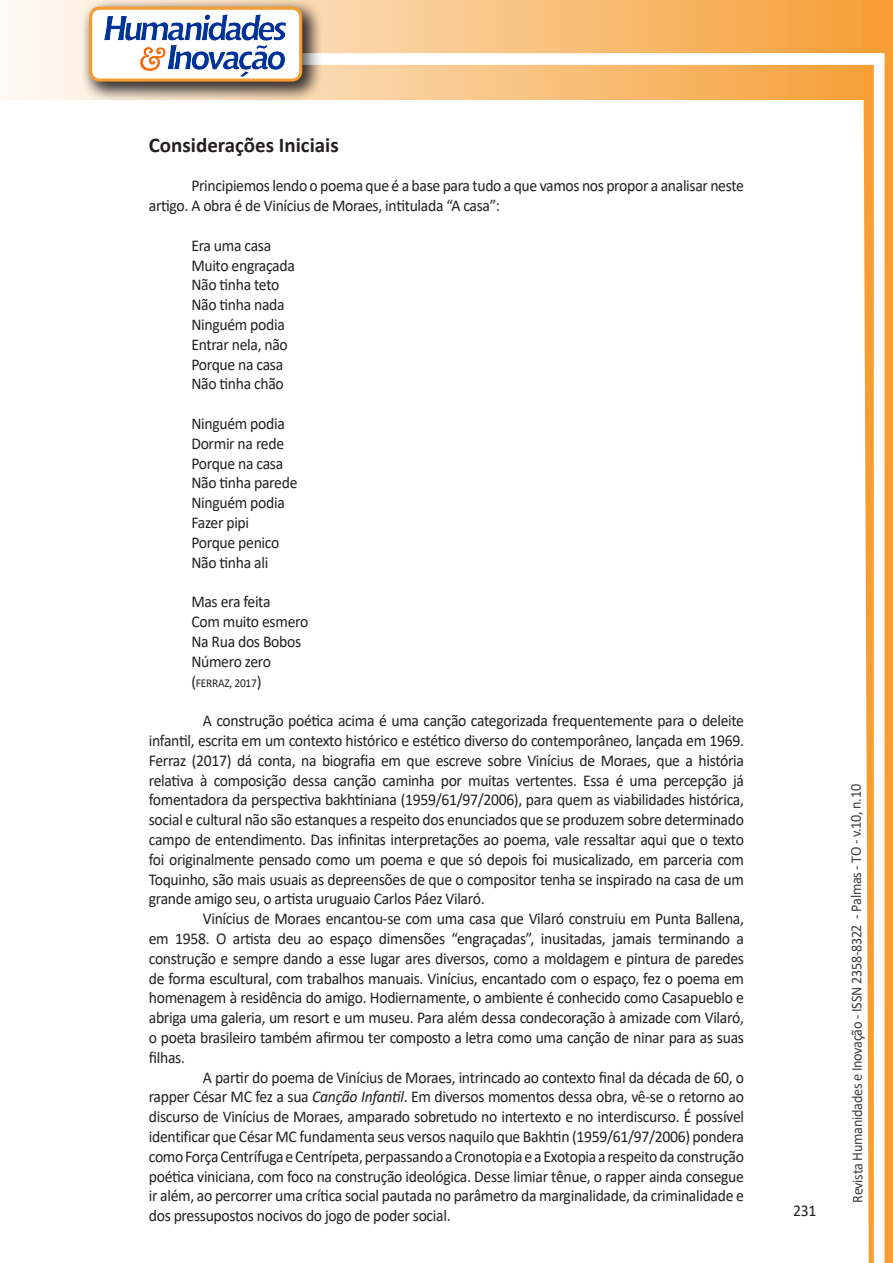
<style>
.page{position:relative;width:893px;height:1263px;background:#fff}
.page>*{position:absolute;margin:0;border:0;box-sizing:border-box;transform-origin:0 0}
.Titulo_2{font:700 21px "Calibri";color:#231f20}
.texto{font:16.5px/19.8px "Calibri";letter-spacing:-.02em;color:#231f20;text-align:justify;scale:.95 1}
.t1{font:15px "Calibri";letter-spacing:-.025em;color:#3e3e3f;scale:.95 1}
.texto-2{font:12px "Calibri";letter-spacing:-.02em;color:#231f20;scale:.95 1}
.s1{font-size:16.5px}
.s2{font-style:italic}
</style>
<div class="page">
<svg style="left:5px;top:0;width:858px;height:100px;background:#f9c484"></svg>
<div style="left:302px;top:53px;width:582px;height:12px;background:#fff;border:2px solid #fff"></div>
<svg style="left:863px;top:0;width:30px;height:1263px"></svg>
<div style="left:81px;top:0;width:241px;height:102px;background:#231f20;opacity:.75"></div>
<div style="left:91px;top:8px;width:210px;height:72px;background:#fff;border-radius:9px"></div>
<img style="left:104px;top:14px;width:181px;height:62px">
<div style="left:89px;top:7px;width:213px;height:75px;border:3px solid #f69e34;border-radius:9px"></div>
<p class="Titulo_2" style="left:149px;top:130px;width:192px">Considerações Iniciais</p>
<p class="texto" style="left:149px;top:176px;width:628px;text-indent:43px">Principiemos lendo o poema que é a base para tudo a que vamos nos propor a analisar neste artigo. A obra é de Vinícius de Moraes, intitulada “A casa”:</p>
<p class="texto" style="left:191px;top:235px;width:86px">Era uma casa</p>
<p class="texto" style="left:191px;top:255px;width:110px">Muito engraçada</p>
<p class="texto" style="left:191px;top:275px;width:94px">Não tinha teto</p>
<p class="texto" style="left:191px;top:294px;width:100px">Não tinha nada</p>
<p class="texto" style="left:191px;top:314px;width:100px">Ninguém podia</p>
<p class="texto" style="left:191px;top:334px;width:103px">Entrar nela, não</p>
<p class="texto" style="left:191px;top:354px;width:98px">Porque na casa</p>
<p class="texto" style="left:191px;top:374px;width:99px">Não tinha chão</p>
<p class="texto" style="left:191px;top:413px;width:100px">Ninguém podia</p>
<p class="texto" style="left:191px;top:433px;width:99px">Dormir na rede</p>
<p class="texto" style="left:191px;top:453px;width:98px">Porque na casa</p>
<p class="texto" style="left:191px;top:473px;width:113px">Não tinha parede</p>
<p class="texto" style="left:191px;top:492px;width:100px">Ninguém podia</p>
<p class="texto" style="left:191px;top:512px;width:62px">Fazer pipi</p>
<p class="texto" style="left:191px;top:532px;width:94px">Porque penico</p>
<p class="texto" style="left:191px;top:552px;width:82px">Não tinha ali</p>
<p class="texto" style="left:191px;top:591px;width:85px">Mas era feita</p>
<p class="texto" style="left:191px;top:611px;width:125px">Com muito esmero</p>
<p class="texto" style="left:191px;top:631px;width:117px">Na Rua dos Bobos</p>
<p class="texto" style="left:191px;top:651px;width:85px">Número zero</p>
<p class="texto-2" style="left:191px;top:674px;width:75px"><span class="s1">(</span>FERRAZ, 2017<span class="s1">)</span></p>
<p class="texto" style="left:149px;top:710px;width:628px;text-indent:54px">A construção poética acima é uma canção categorizada frequentemente para o deleite infantil, escrita em um contexto histórico e estético diverso do contemporâneo, lançada em 1969.<br>Ferraz (2017) dá conta, na biografia em que escreve sobre Vinícius de Moraes, que a história relativa à composição dessa canção caminha por muitas vertentes. Essa é uma percepção já fomentadora da perspectiva bakhtiniana (1959/61/97/2006), para quem as viabilidades histórica, social e cultural não são estanques a respeito dos enunciados que se produzem sobre determinado campo de entendimento. Das infinitas interpretações ao poema, vale ressaltar aqui que o texto foi originalmente pensado como um poema e que só depois foi musicalizado, em parceria com Toquinho, são mais usuais as depreensões de que o compositor tenha se inspirado na casa de um grande amigo seu, o artista uruguaio Carlos Páez Vilaró.</p>
<p class="texto" style="left:149px;top:908px;width:628px;text-indent:54px">Vinícius de Moraes encantou-se com uma casa que Vilaró construiu em Punta Ballena, em 1958. O artista deu ao espaço dimensões “engraçadas”, inusitadas, jamais terminando a construção e sempre dando a esse lugar ares diversos, como a moldagem e pintura de paredes de forma escultural, com trabalhos manuais. Vinícius, encantado com o espaço, fez o poema em homenagem à residência do amigo. Hodiernamente, o ambiente é conhecido como Casapueblo e abriga uma galeria, um resort e um museu. Para além dessa condecoração à amizade com Vilaró, o poeta brasileiro também afirmou ter composto a letra como uma canção de ninar para as suas filhas.</p>
<p class="texto" style="left:149px;top:1067px;width:628px;text-indent:54px">A partir do poema de Vinícius de Moraes, intrincado ao contexto final da década de 60, o rapper César MC fez a sua <span class="s2">Canção Infantil</span>. Em diversos momentos dessa obra, vê-se o retorno ao discurso de Vinícius de Moraes, amparado sobretudo no intertexto e no interdiscurso. É possível identificar que César MC fundamenta seus versos naquilo que Bakhtin (1959/61/97/2006) pondera como Força Centrífuga e Centrípeta, perpassando a Cronotopia e a Exotopia a respeito da construção poética viniciana, com foco na construção ideológica. Desse limiar tênue, o rapper ainda consegue ir além, ao percorrer uma crítica social pautada no parâmetro da marginalidade, da criminalidade e dos pressupostos nocivos do jogo de poder social.</p>
<p class="texto" style="left:793px;top:1200px;width:26px">231</p>
<p class="t1" style="left:846px;top:1203px;width:442px;rotate:-90deg">Revista Humanidades e Inovação - ISSN 2358-8322 - Palmas - TO - v.10, n.10</p>
</div>
